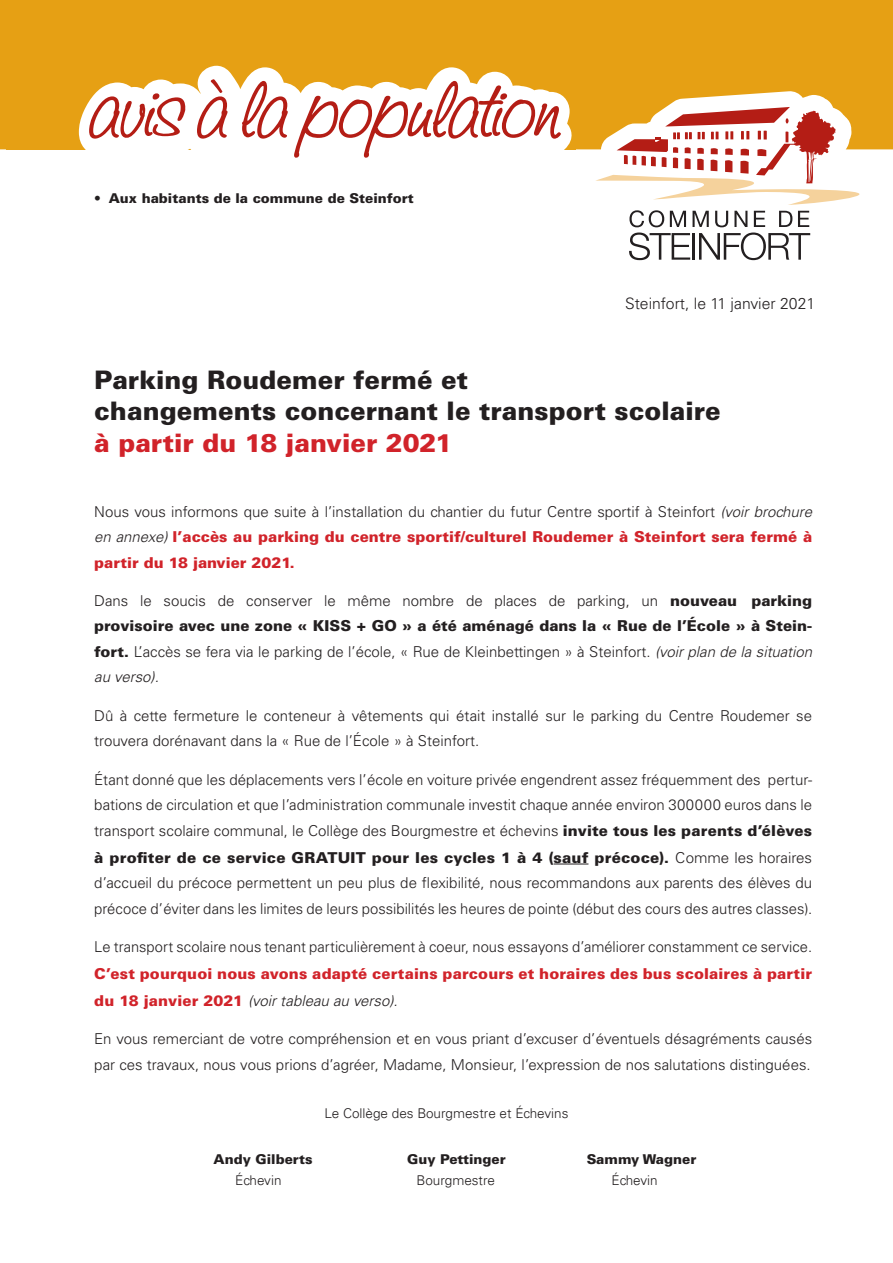
<style>
.page{position:relative;width:893px;height:1263px;background:#fff}
.page>*{position:absolute;margin:0;border:0;box-sizing:border-box;transform-origin:0 0}
.t1{font:900 25.5px/31.5px "Univers LT Std";color:#231f20}
.t2{font:900 25.5px "Univers LT Std";color:#d1232a}
.t3{font:300 15.75px "Univers LT Std";color:#231f20}
._32-texte_conseil_fr{font:300 15px/25.5px "Univers LT Std";color:#231f20;text-align:justify}
.t4{font:900 15px/25.5px "Univers LT Std";color:#d1232a;text-align:justify}
.t5{font:900 13.5px "Univers LT Std";color:#231f20}
.t6{font:300 13.5px "Univers LT";color:#231f20}
.s1{font-weight:300;color:#231f20}
.s2{font-weight:300;font-style:italic;color:#231f20}
.s3{font-weight:900}
.s4{font-style:italic}
.s5{font-weight:900;color:#d1232a}
</style>
<div class="page">
<hr style="left:554px;top:864px;width:34px;height:1px;background:#231f20">
<div style="left:0;top:0;width:893px;height:149px;background:#e6a014"></div>
<svg style="left:595px;top:107px;width:298px;height:153px"></svg>
<div style="left:6px;top:24px;width:569px;height:126px;background:#e6a014"></div>
<svg style="left:79px;top:66px;width:498px;height:84px"></svg>
<svg style="left:89px;top:93px;width:97px;height:46px;background:#e9bcb9"></svg>
<svg style="left:197px;top:79px;width:31px;height:60px;background:#eac2bf"></svg>
<svg style="left:242px;top:81px;width:46px;height:58px;background:#e7b6b3"></svg>
<svg style="left:294px;top:81px;width:267px;height:77px;background:#eecdc4"></svg>
<p class="t5" style="left:94px;top:190px;width:321px">• Aux habitants de la commune de Steinfort</p>
<p class="t3" style="left:625px;top:294px;width:192px">Steinfort, le 11 janvier 2021</p>
<p class="t1" style="left:94px;top:364px;width:628px">Parking Roudemer fermé et<br>changements concernant le transport scolaire</p>
<p class="t2" style="left:94px;top:427px;width:360px">à partir du 18 janvier 2021</p>
<p class="t4" style="left:94px;top:498px;width:719px"><span class="s1">Nous vous informons que suite à l’installation du chantier du futur Centre sportif à Steinfort</span> <span class="s2">(voir brochure en annexe)</span> l’accès au parking du centre sportif/culturel Roudemer à Steinfort sera fermé à partir du 18 janvier 2021.</p>
<p class="_32-texte_conseil_fr" style="left:94px;top:588px;width:719px">Dans le soucis de conserver le même nombre de places de parking, un <span class="s3">nouveau parking provisoire avec une zone « KISS + GO » a été aménagé dans la « Rue de l’École » à Stein&shy;fort.</span> L’accès se fera via le parking de l’école, « Rue de Kleinbettingen » à Steinfort. <span class="s4">(voir plan de la situation au verso).</span></p>
<p class="_32-texte_conseil_fr" style="left:94px;top:703px;width:719px">Dû à cette fermeture le conteneur à vêtements qui était installé sur le parking du Centre Roudemer se trouvera dorénavant dans la « Rue de l’École » à Steinfort.</p>
<p class="_32-texte_conseil_fr" style="left:94px;top:766px;width:719px">Étant donné que les déplacements vers l’école en voiture privée engendrent assez fréquemment des pertur&shy;bations de circulation et que l’administration communale investit chaque année environ 300000 euros dans le transport scolaire communal, le Collège des Bourgmestre et échevins <span class="s3">invite tous les parents d’élèves</span></p>
<p class="_32-texte_conseil_fr" style="left:94px;top:844px;width:719px"><span class="s3">à profiter de ce service GRATUIT pour les cycles 1 à 4 (sauf précoce).</span> Comme les horaires d’accueil du précoce permettent un peu plus de flexibilité, nous recommandons aux parents des élèves du précoce d’éviter dans les limites de leurs possibilités les heures de pointe (début des cours des autres classes).</p>
<p class="_32-texte_conseil_fr" style="left:94px;top:933px;width:719px;line-height:27px">Le transport scolaire nous tenant particulièrement à coeur, nous essayons d’améliorer constamment ce service.<br><span class="s5">C’est pourquoi nous avons adapté certains parcours et horaires des bus scolaires à partir du 18 janvier 2021</span> <span class="s4">(voir tableau au verso).</span></p>
<p class="_32-texte_conseil_fr" style="left:94px;top:1026px;width:719px">En vous remerciant de votre compréhension et en vous priant d’excuser d’éventuels désagréments causés par ces travaux, nous vous prions d’agréer, Madame, Monsieur, l’expression de nos salutations distinguées.</p>
<p class="t6" style="left:325px;top:1104px;width:245px">Le Collège des Bourgmestre et Échevins</p>
<p class="t5" style="left:213px;top:1151px;width:101px">Andy Gilberts</p>
<p class="t5" style="left:407px;top:1151px;width:100px">Guy Pettinger</p>
<p class="t5" style="left:587px;top:1151px;width:111px">Sammy Wagner</p>
<p class="t6" style="left:235px;top:1172px;width:48px">Échevin</p>
<p class="t6" style="left:417px;top:1172px;width:80px">Bourgmestre</p>
<p class="t6" style="left:611px;top:1172px;width:48px">Échevin</p>
</div>
